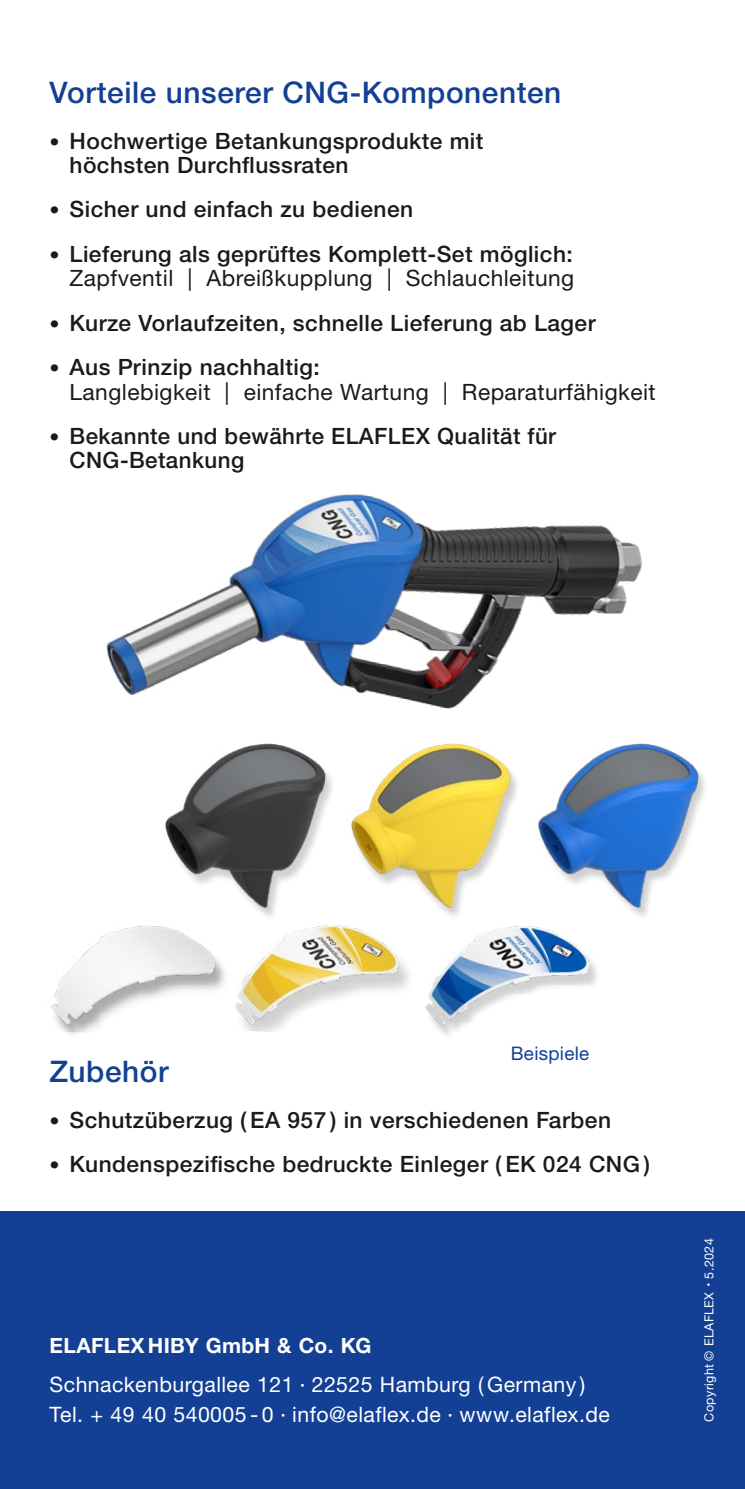
<style>
.page{position:relative;width:745px;height:1489px;background:#fff}
.page>*{position:absolute;margin:0;border:0;box-sizing:border-box;transform-origin:0 0}
.Subline{font:500 29.75px "Helvetica Neue LTW1 G";letter-spacing:.02em;color:#134094}
.t1{font:500 22.5px/24.5px "Helvetica Neue LTW1 G";letter-spacing:.02em;color:#1a1a18}
.t2{font:22.5px/24.5px "Helvetica Neue LTW1 G";letter-spacing:.02em;color:#1a1a18}
.t3{font:21.25px "Helvetica Neue LTW1 G";letter-spacing:.02em;color:#fff}
.Headline_3{font:700 21px "Helvetica Neue LTW1 G";letter-spacing:.015em;color:#fff}
.Bezeichnung{font:18.75px "Helvetica Neue LTW1 G";letter-spacing:.015em;color:#134094}
.t4{font:12.5px "Helvetica Neue LTW1 G";letter-spacing:.03em;color:#fff}
.s1{font-size:20px}
.s2{font-weight:400}
.s3{font-weight:500;font-size:20px}
.s4{font-weight:500}
.s5{font-family:"Minion Pro";font-size:24.5px}
.s6{font-family:"Minion Pro";font-size:21px}
</style>
<div class="page">
<div style="left:0;top:1211px;width:744px;height:277px;background:#134094"></div>
<img style="left:165px;top:781px;width:167px;height:129px">
<img style="left:351px;top:781px;width:166px;height:129px">
<img style="left:538px;top:781px;width:167px;height:136px">
<img style="left:51px;top:925px;width:160px;height:110px">
<img style="left:211px;top:910px;width:190px;height:122px">
<img style="left:401px;top:910px;width:210px;height:125px">
<img style="left:106px;top:494px;width:598px;height:287px">
<p class="Subline" style="left:50px;top:74px;width:513px">Vorteile unserer CNG-Komponenten</p>
<p class="t1" style="left:69px;top:128px;width:415px;text-indent:-20px"><span class="s1">•</span> Hochwertige Betankungsprodukte mit höchsten Durchflussraten</p>
<p class="t1" style="left:50px;top:197px;width:365px"><span class="s1">•</span> Sicher und einfach zu bedienen</p>
<p class="t1" style="left:50px;top:241px;width:526px;text-align:right"><span class="s1">•</span> Lieferung als geprüftes Komplett-Set möglich:<br><span class="s2">Zapfventil | Abreißkupplung | Schlauchleitung</span></p>
<p class="t1" style="left:50px;top:310px;width:547px"><span class="s1">•</span> Kurze Vorlaufzeiten, schnelle Lieferung ab Lager</p>
<p class="t2" style="left:69px;top:354px;width:587px;text-indent:-20px"><span class="s3">•</span> <span class="s4">Aus Prinzip nachhaltig:<br></span>Langlebigkeit | einfache Wartung | Reparaturfähigkeit</p>
<p class="t1" style="left:69px;top:423px;width:488px;text-indent:-20px"><span class="s1">•</span> Bekannte und bewährte ELAFLEX Qualität für<br>CNG-Betankung</p>
<p class="Bezeichnung" style="left:510px;top:1041px;width:80px">Beispiele</p>
<p class="Subline" style="left:50px;top:1053px;width:120px">Zubehör</p>
<p class="t1" style="left:50px;top:1107px;width:562px"><span class="s1">•</span> Schutzüberzug ( EA 957 ) in verschiedenen Farben</p>
<p class="t1" style="left:50px;top:1151px;width:601px"><span class="s1">•</span> Kundenspezifische bedruckte Einleger ( EK 024 CNG )</p>
<p class="Headline_3" style="left:50px;top:1332px;width:323px">ELAFLEX HIBY GmbH &amp; Co. KG</p>
<p class="t3" style="left:50px;top:1371px;width:537px">Schnackenburgallee 121 <span class="s5">·</span> 22525 Hamburg ( Germany )</p>
<p class="t3" style="left:50px;top:1400px;width:561px">Tel. + 49 40 540005 - 0 <span class="s5">·</span> info@elaflex.de <span class="s5">·</span> www.elaflex.de</p>
<p class="t4" style="left:701px;top:1421px;width:185px;rotate:-90deg">Copyright © ELAFLEX <span class="s6">·</span> 5.2024</p>
</div>
